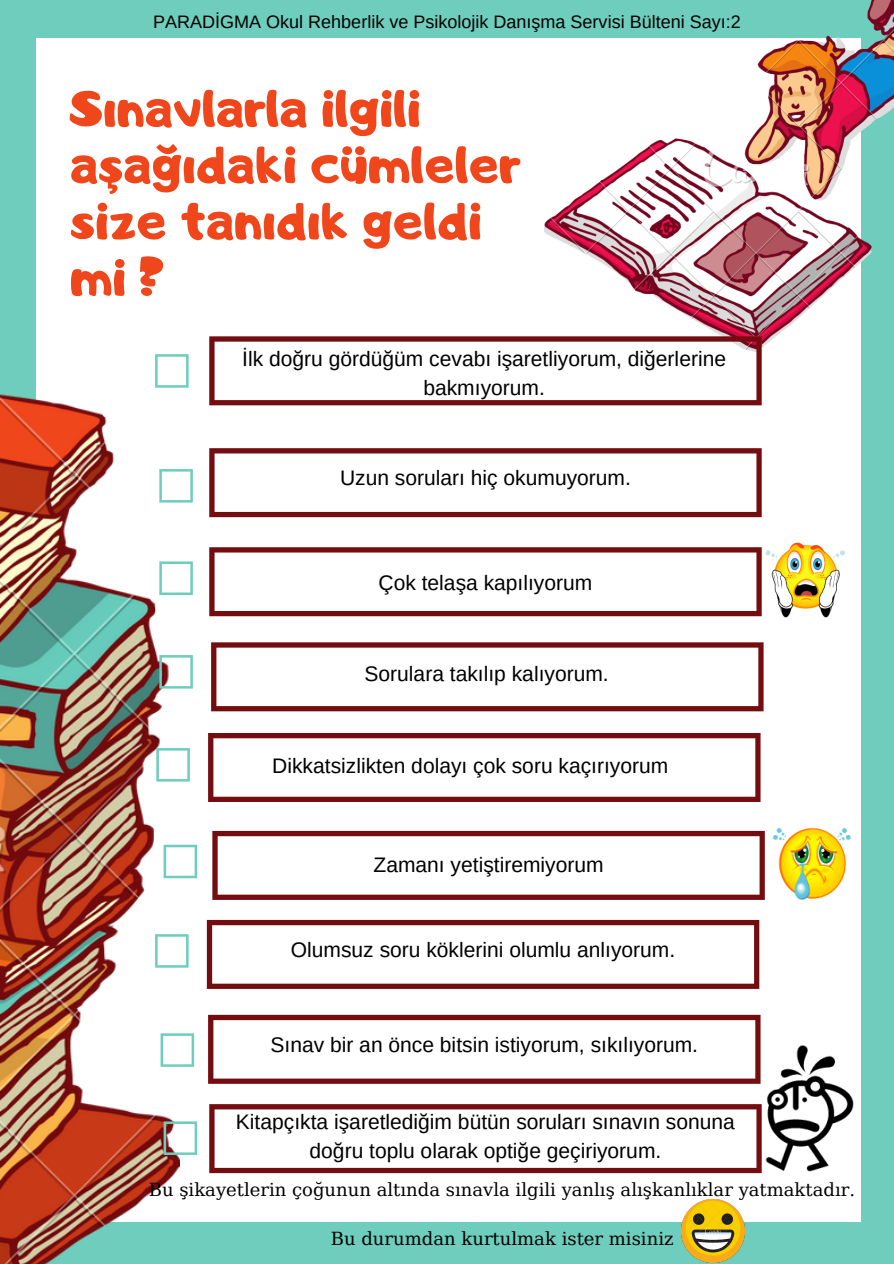
<style>
.page{position:relative;width:894px;height:1264px;background:#fff}
.page>*{position:absolute;margin:0;border:0;box-sizing:border-box;transform-origin:0 0}
.t1{font:54px/56.2px "Adigiana Toybox";color:#f0461c}
.t2{font:21px/29.2px "Arimo";color:#000;text-align:center}
.t3{font:18px "DejaVu Serif";color:#000}
.t4{font:18px "Arimo";color:#000}
</style>
<div class="page">
<div style="left:0;top:0;width:893px;height:1263px;background:#6ecdbd"></div>
<div style="left:36px;top:38px;width:824px;height:1183px;background:#fff"></div>
<img style="left:544px;top:0;width:349px;height:351px">
<img style="left:0;top:394px;width:179px;height:869px">
<svg style="left:209px;top:336px;width:552px;height:69px"></svg>
<svg style="left:209px;top:448px;width:552px;height:69px"></svg>
<svg style="left:209px;top:547px;width:552px;height:69px"></svg>
<svg style="left:211px;top:642px;width:552px;height:69px"></svg>
<svg style="left:207px;top:919px;width:552px;height:69px"></svg>
<svg style="left:209px;top:1104px;width:552px;height:69px"></svg>
<svg style="left:155px;top:354px;width:33px;height:34px"></svg>
<svg style="left:159px;top:469px;width:34px;height:33px"></svg>
<svg style="left:159px;top:561px;width:34px;height:34px"></svg>
<svg style="left:159px;top:655px;width:34px;height:33px"></svg>
<svg style="left:163px;top:844px;width:34px;height:34px"></svg>
<svg style="left:163px;top:1121px;width:34px;height:33px"></svg>
<svg style="left:208px;top:733px;width:552px;height:69px"></svg>
<svg style="left:212px;top:831px;width:552px;height:68px"></svg>
<svg style="left:156px;top:748px;width:34px;height:33px"></svg>
<svg style="left:155px;top:934px;width:33px;height:33px"></svg>
<svg style="left:208px;top:1014px;width:552px;height:69px"></svg>
<svg style="left:160px;top:1033px;width:34px;height:33px"></svg>
<img style="left:681px;top:1199px;width:63px;height:63px">
<img style="left:765px;top:543px;width:80px;height:74px">
<img style="left:772px;top:827px;width:79px;height:73px">
<img style="left:765px;top:1045px;width:88px;height:126px">
<p class="t4" style="left:153px;top:12px;width:589px">PARADİGMA Okul Rehberlik ve Psikolojik Danışma Servisi Bülteni Sayı:2</p>
<h1 class="t1" style="left:70px;top:78px;width:452px">Sınavlarla ilgili aşağıdaki cümleler size tanıdık geldi mi ?</h1>
<p class="t2" style="left:242px;top:344px;width:485px">İlk doğru gördüğüm cevabı işaretliyorum, diğerlerine bakmıyorum.</p>
<p class="t2" style="left:340px;top:462px;width:292px">Uzun soruları hiç okumuyorum.</p>
<p class="t2" style="left:378px;top:568px;width:215px">Çok telaşa kapılıyorum</p>
<p class="t2" style="left:364px;top:659px;width:245px">Sorulara takılıp kalıyorum.</p>
<p class="t2" style="left:272px;top:751px;width:397px">Dikkatsizlikten dolayı çok soru kaçırıyorum</p>
<p class="t2" style="left:373px;top:850px;width:231px">Zamanı yetiştiremiyorum</p>
<p class="t2" style="left:291px;top:935px;width:386px">Olumsuz soru köklerini olumlu anlıyorum.</p>
<p class="t2" style="left:270px;top:1030px;width:429px">Sınav bir an önce bitsin istiyorum, sıkılıyorum.</p>
<p class="t2" style="left:236px;top:1106px;width:500px">Kitapçıkta işaretlediğim bütün soruları sınavın sonuna doğru toplu olarak optiğe geçiriyorum.</p>
<p class="t3" style="left:149px;top:1178px;width:707px">Bu şikayetlerin çoğunun altında sınavla ilgili yanlış alışkanlıklar yatmaktadır.</p>
<p class="t3" style="left:331px;top:1228px;width:344px">Bu durumdan kurtulmak ister misiniz</p>
</div>
